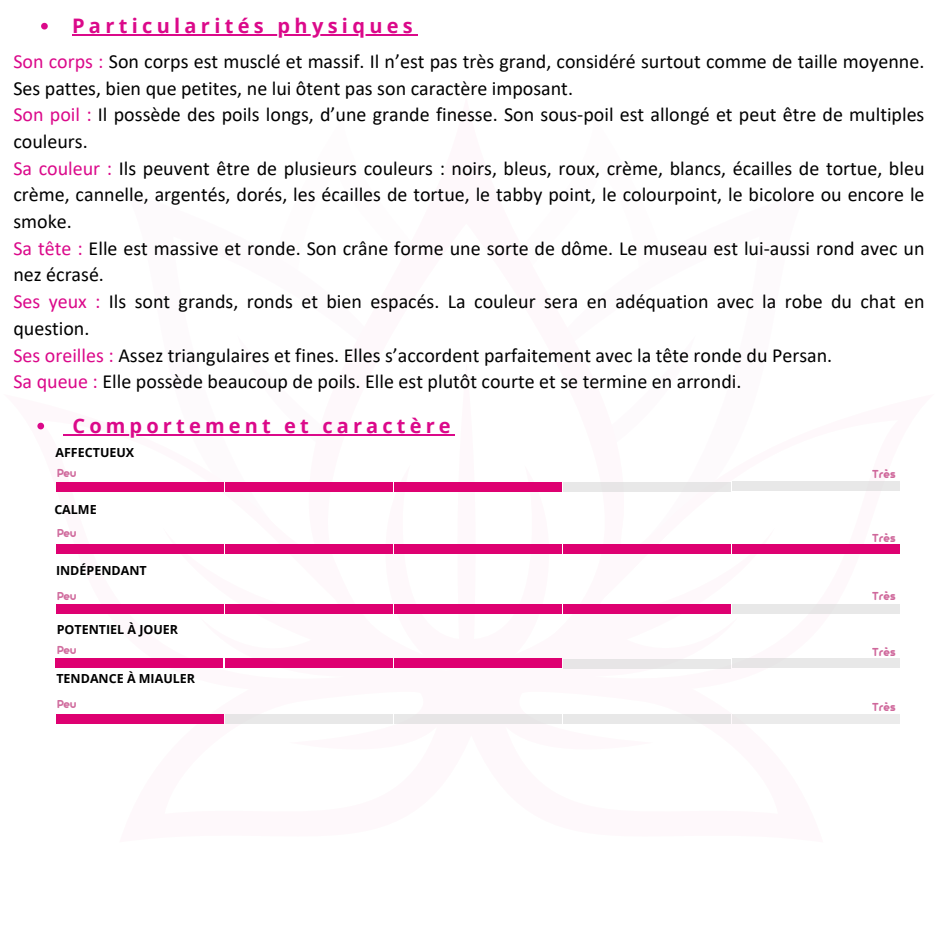
<style>
.page{position:relative;width:938px;height:938px;background:#fff}
.page>*{position:absolute;margin:0;border:0;box-sizing:border-box;transform-origin:0 0}
.t1{font:20px/26.8px "Calibri";color:#000}
.t2{font:700 20px "Open Sans";letter-spacing:.215em;color:#db098a}
.t3{font:700 12.5px "Open Sans";color:#000}
.t4{font:700 12.5px "Arista Pro";color:#b71c69}
.s1{color:#db098a}
</style>
<div class="page">
<svg style="left:572px;top:553px;width:109px;height:1px"></svg>
<svg style="left:39px;top:422px;width:346px;height:246px"></svg>
<svg style="left:256px;top:508px;width:110px;height:109px"></svg>
<div style="left:457px;top:361px;width:18px;height:358px;background:#fef8fb;border-radius:50%"></div>
<svg style="left:385px;top:482px;width:164px;height:185px"></svg>
<svg style="left:119px;top:667px;width:329px;height:57px"></svg>
<svg style="left:448px;top:667px;width:375px;height:57px"></svg>
<svg style="left:41px;top:23px;width:7px;height:6px"></svg>
<hr style="left:72px;top:34px;width:345px;height:2px;background:#db098a">
<div style="left:56px;top:482px;width:167px;height:9px;background:#de0071"></div>
<div style="left:225px;top:482px;width:167px;height:9px;background:#de0071"></div>
<div style="left:394px;top:482px;width:167px;height:9px;background:#de0071"></div>
<div style="left:56px;top:544px;width:167px;height:9px;background:#de0071"></div>
<div style="left:225px;top:544px;width:167px;height:9px;background:#de0071"></div>
<div style="left:56px;top:604px;width:167px;height:10px;background:#de0071"></div>
<div style="left:225px;top:604px;width:167px;height:10px;background:#de0071"></div>
<div style="left:394px;top:604px;width:167px;height:10px;background:#de0071"></div>
<div style="left:56px;top:658px;width:167px;height:10px;background:#de0071"></div>
<div style="left:56px;top:713px;width:167px;height:10px;background:#de0071"></div>
<svg style="left:37px;top:423px;width:7px;height:6px"></svg>
<svg style="left:63px;top:434px;width:9px;height:2px"></svg>
<hr style="left:72px;top:434px;width:383px;height:2px;background:#db098a">
<div style="left:225px;top:658px;width:167px;height:10px;background:#de0071"></div>
<div style="left:394px;top:658px;width:167px;height:10px;background:#de0071"></div>
<div style="left:563px;top:482px;width:167px;height:9px;background:#e8e8e8"></div>
<div style="left:732px;top:481px;width:167px;height:10px;background:#e8e8e8"></div>
<div style="left:394px;top:544px;width:167px;height:9px;background:#de0071"></div>
<div style="left:563px;top:544px;width:167px;height:9px;background:#de0071"></div>
<div style="left:732px;top:544px;width:167px;height:9px;background:#de0071"></div>
<div style="left:563px;top:604px;width:167px;height:10px;background:#de0071"></div>
<div style="left:732px;top:604px;width:167px;height:10px;background:#e8e8e8"></div>
<div style="left:563px;top:658px;width:167px;height:10px;background:#e7e5e6"></div>
<div style="left:732px;top:658px;width:167px;height:10px;background:#e8e8e8"></div>
<div style="left:225px;top:713px;width:167px;height:10px;background:#e8e8e8"></div>
<div style="left:394px;top:713px;width:167px;height:10px;background:#e7e5e6"></div>
<div style="left:563px;top:713px;width:167px;height:10px;background:#e8e8e8"></div>
<div style="left:732px;top:713px;width:167px;height:10px;background:#ebebeb"></div>
<p class="t2" style="left:72px;top:11px;width:342px">Particularités physiques</p>
<p class="t1" style="left:13px;top:50px;width:912px"><span class="s1">Son corps :</span> Son corps est musclé et massif. Il n’est pas très grand, considéré surtout comme de taille moyenne.<br>Ses pattes, bien que petites, ne lui ôtent pas son caractère imposant.<br><span class="s1">Son poil :</span> Il possède des poils longs, d’une grande finesse. Son sous-poil est allongé et peut être de multiples couleurs.<br><span class="s1">Sa couleur :</span> Ils peuvent être de plusieurs couleurs : noirs, bleus, roux, crème, blancs, écailles de tortue, bleu crème, cannelle, argentés, dorés, les écailles de tortue, le tabby point, le colourpoint, le bicolore ou encore le smoke.<br><span class="s1">Sa tête :</span> Elle est massive et ronde. Son crâne forme une sorte de dôme. Le museau est lui-aussi rond avec un nez écrasé.<br><span class="s1">Ses yeux :</span> Ils sont grands, ronds et bien espacés. La couleur sera en adéquation avec la robe du chat en question.<br><span class="s1">Ses oreilles :</span> Assez triangulaires et fines. Elles s’accordent parfaitement avec la tête ronde du Persan.<br><span class="s1">Sa queue :</span> Elle possède beaucoup de poils. Elle est plutôt courte et se termine en arrondi.</p>
<p class="t2" style="left:72px;top:411px;width:380px">Comportement et caractère</p>
<p class="t3" style="left:55px;top:444px;width:80px">AFFECTUEUX</p>
<p class="t4" style="left:56px;top:469px;width:22px">Peu</p>
<p class="t3" style="left:54px;top:500px;width:44px">CALME</p>
<p class="t4" style="left:56px;top:529px;width:22px">Peu</p>
<p class="t3" style="left:56px;top:562px;width:92px">INDÉPENDANT</p>
<p class="t4" style="left:56px;top:592px;width:22px">Peu</p>
<p class="t3" style="left:57px;top:621px;width:123px">POTENTIEL À JOUER</p>
<p class="t3" style="left:56px;top:670px;width:140px">TENDANCE À MIAULER</p>
<p class="t4" style="left:56px;top:645px;width:22px">Peu</p>
<p class="t4" style="left:56px;top:700px;width:22px">Peu</p>
<p class="t4" style="left:872px;top:470px;width:25px">Très</p>
<p class="t4" style="left:872px;top:533px;width:25px">Très</p>
<p class="t4" style="left:872px;top:592px;width:25px">Très</p>
<p class="t4" style="left:872px;top:647px;width:25px">Très</p>
<p class="t4" style="left:872px;top:702px;width:25px">Très</p>
</div>
